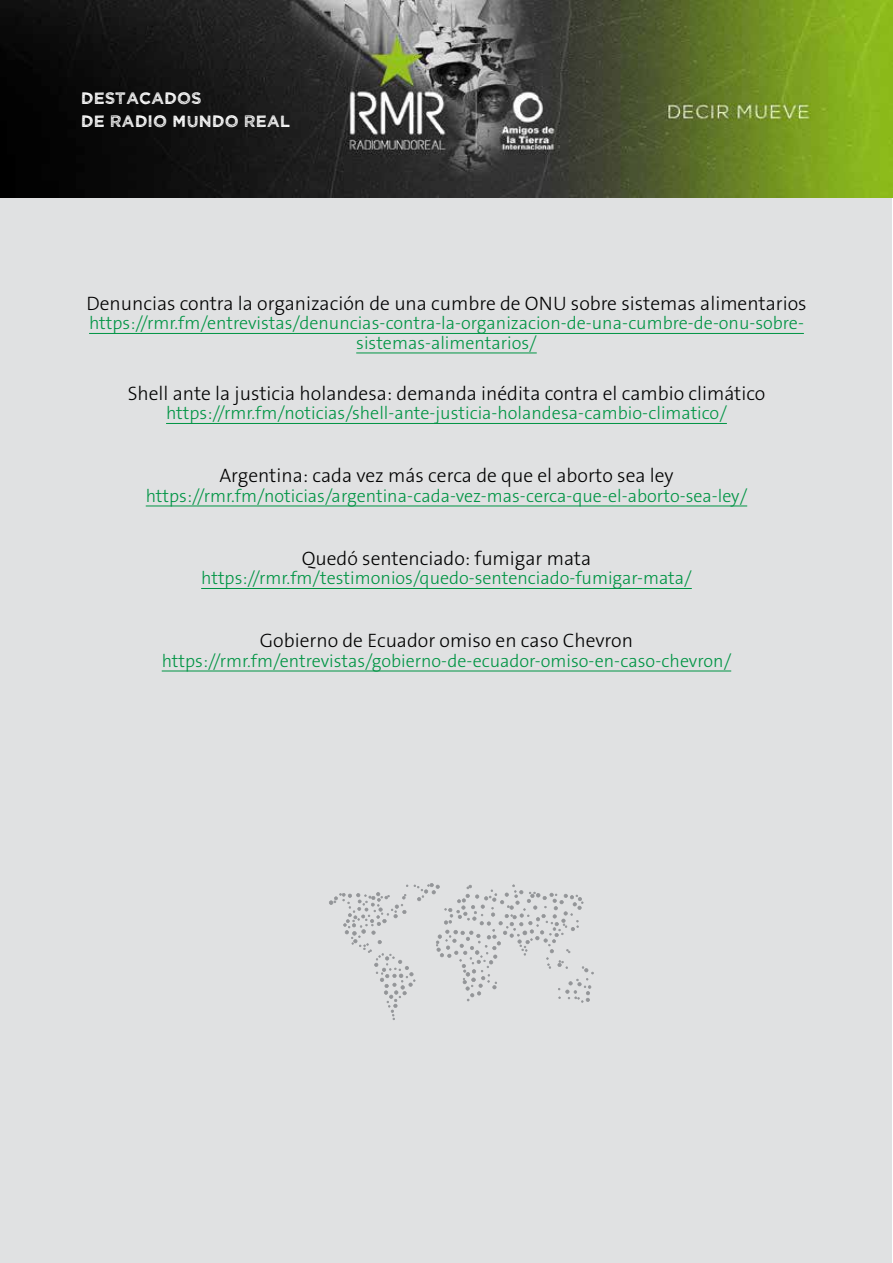
<style>
.page{position:relative;width:893px;height:1263px;background:#fff}
.page>*{position:absolute;margin:0;border:0;box-sizing:border-box;transform-origin:0 0}
.t1{font:300 19.5px "The Sans B3";color:#000}
.t2{font:300 18px/19.5px "The Sans B3";color:#009444;text-align:center}
.t3{font:16.5px/23.4px "Wicked Grit";color:#fff}
</style>
<div class="page">
<div style="left:1px;top:189px;width:891px;height:1073px;background:#e0e1e2"></div>
<img style="left:0;top:0;width:893px;height:198px">
<hr style="left:89px;top:333px;width:715px;height:1px;background:#009444">
<hr style="left:356px;top:352px;width:181px;height:1px;background:#009444">
<hr style="left:166px;top:423px;width:561px;height:1px;background:#009444">
<hr style="left:146px;top:505px;width:601px;height:1px;background:#009444">
<hr style="left:201px;top:588px;width:491px;height:1px;background:#009444">
<hr style="left:162px;top:670px;width:569px;height:1px;background:#009444">
<svg style="left:329px;top:883px;width:265px;height:137px"></svg>
<p class="t3" style="left:81px;top:85px;width:211px">DESTACADOS<br>DE RADIO MUNDO REAL</p>
<p class="t1" style="left:86px;top:293px;width:722px">Denuncias contra la organización de una cumbre de ONU sobre sistemas alimentarios</p>
<p class="t2" style="left:89px;top:314px;width:716px">https://rmr.fm/entrevistas/denuncias-contra-la-organizacion-de-una-cumbre-de-onu-sobre&shy;sistemas-alimentarios/</p>
<p class="t1" style="left:128px;top:383px;width:639px">Shell ante la justicia holandesa: demanda inédita contra el cambio climático</p>
<p class="t2" style="left:166px;top:404px;width:562px">https://rmr.fm/noticias/shell-ante-justicia-holandesa-cambio-climatico/</p>
<p class="t1" style="left:219px;top:466px;width:456px">Argentina: cada vez más cerca de que el aborto sea ley</p>
<p class="t2" style="left:146px;top:487px;width:603px">https://rmr.fm/noticias/argentina-cada-vez-mas-cerca-que-el-aborto-sea-ley/</p>
<p class="t1" style="left:302px;top:548px;width:291px">Quedó sentenciado: fumigar mata</p>
<p class="t2" style="left:201px;top:569px;width:492px">https://rmr.fm/testimonios/quedo-sentenciado-fumigar-mata/</p>
<p class="t1" style="left:260px;top:631px;width:375px">Gobierno de Ecuador omiso en caso Chevron</p>
<p class="t2" style="left:162px;top:652px;width:571px">https://rmr.fm/entrevistas/gobierno-de-ecuador-omiso-en-caso-chevron/</p>
</div>
